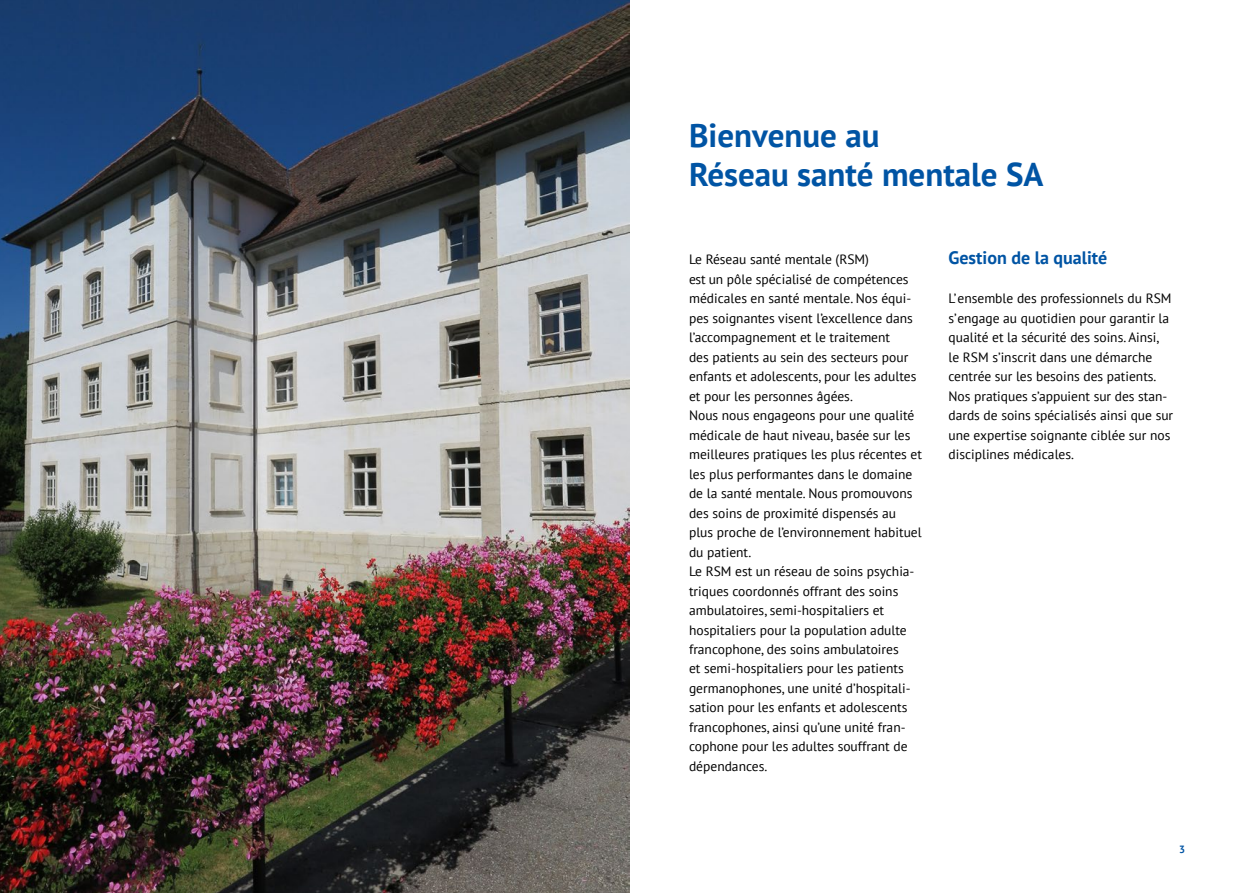
<style>
.page{position:relative;width:1259px;height:893px;background:#fff}
.page>*{position:absolute;margin:0;border:0;box-sizing:border-box;transform-origin:0 0}
.t1{font:700 33px/39px "PT Sans";color:#0054a4}
.t2{font:700 18px "PT Sans";color:#0054a4}
.t3{font:13.5px/19.5px "PT Sans";color:#000}
.t4{font:700 10.5px "PT Sans";color:#0054a4}
</style>
<div class="page">
<img style="left:0;top:0;width:629px;height:893px">
<h1 class="t1" style="left:689px;top:115px;width:356px">Bienvenue au<br>Réseau santé mentale SA</h1>
<p class="t3" style="left:689px;top:249px;width:234px">Le Réseau santé mentale (RSM)<br>est un pôle spécialisé de compétences médicales en santé mentale. Nos équi&shy;pes soignantes visent l’excellence dans l’accompagnement et le traitement<br>des patients au sein des secteurs pour enfants et adolescents, pour les adultes et pour les personnes âgées.<br>Nous nous engageons pour une qualité médicale de haut niveau, basée sur les meilleures pratiques les plus récentes et les plus performantes dans le domaine de la santé mentale. Nous promouvons des soins de proximité dispensés au plus proche de l’environnement habituel du patient.<br>Le RSM est un réseau de soins psychia&shy;triques coordonnés offrant des soins ambulatoires, semi-hospitaliers et hospitaliers pour la population adulte francophone, des soins ambulatoires<br>et semi-hospitaliers pour les patients germanophones, une unité d’hospitali&shy;sation pour les enfants et adolescents francophones, ainsi qu’une unité fran&shy;cophone pour les adultes souffrant de dépendances.</p>
<h2 class="t2" style="left:948px;top:246px;width:160px">Gestion de la qualité</h2>
<p class="t3" style="left:948px;top:288px;width:226px">L’ ensemble des professionnels du RSM s’engage au quotidien pour garantir la qualité et la sécurité des soins. Ainsi, le RSM s’inscrit dans une démarche centrée sur les besoins des patients.<br>Nos pratiques s’appuient sur des stan&shy;dards de soins spécialisés ainsi que sur une expertise soignante ciblée sur nos disciplines médicales.</p>
<p class="t4" style="left:1179px;top:842px;width:7px">3</p>
</div>
